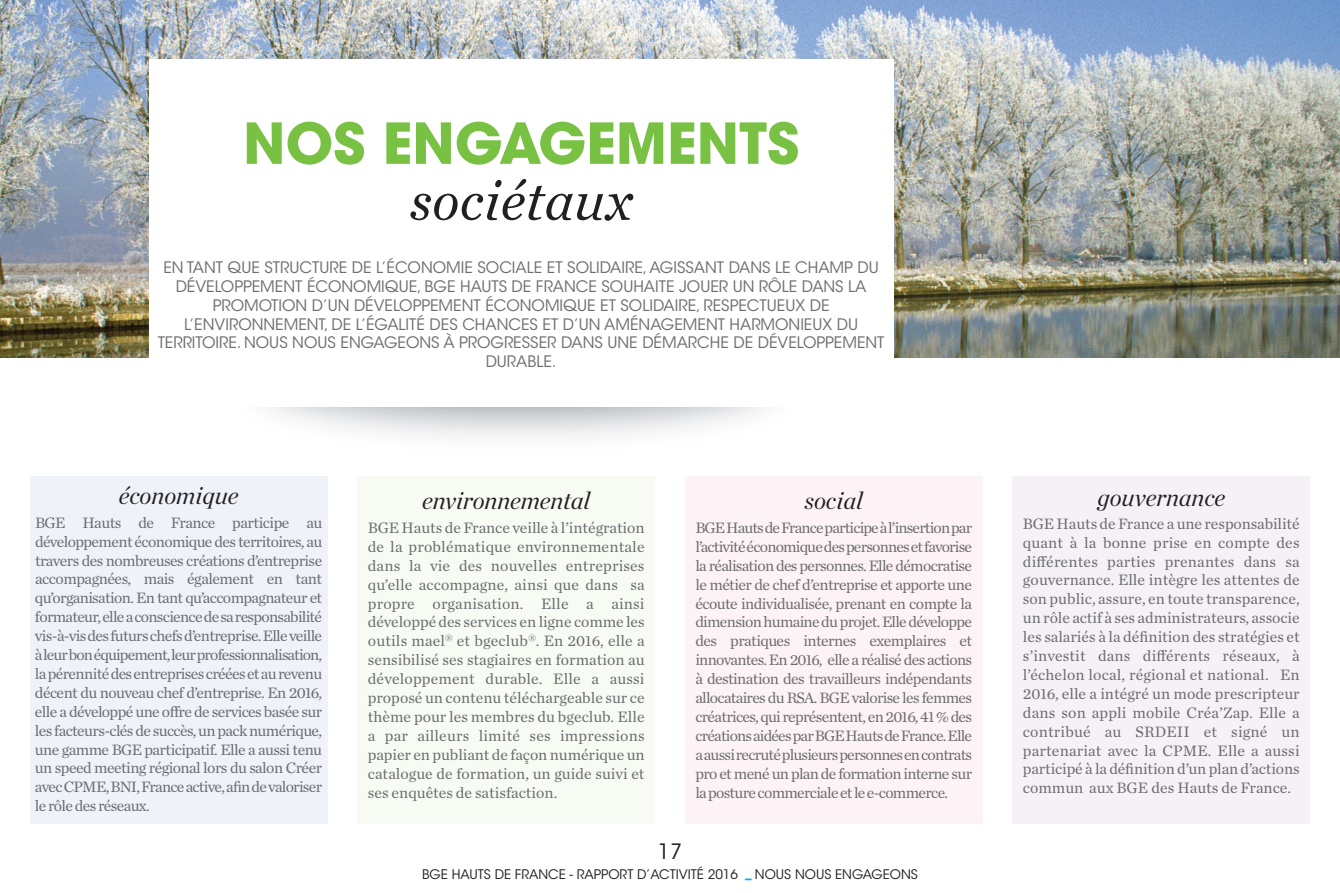
<style>
.page{position:relative;width:1340px;height:893px;background:#fff}
.page>*{position:absolute;margin:0;border:0;box-sizing:border-box;transform-origin:0 0}
.t1{font:700 56px "ITC Avant Garde Std";color:#79c142}
.t2{font:italic 56px "Chronicle Text G1";color:#231f20}
.t3{font:italic 24.5px "Chronicle Display";color:#231f20}
.t4{font:21px "ITC Avant Garde Std";color:#231f20}
.t5{font:15.75px/18.9px "Chronicle Text G1";letter-spacing:-.01em;color:#6c6d70;text-align:justify}
.t6{font:15.75px/18.9px "ITC Avant Garde Std";color:#6c6d70;text-align:center}
.t7{font:13.12px "ITC Avant Garde Std";color:#231f20}
</style>
<div class="page">
<div style="left:1012px;top:476px;width:298px;height:347px;background:#f5f1f7"></div>
<img style="left:0;top:0;width:1339px;height:357px">
<div style="left:30px;top:476px;width:297px;height:347px;background:#eff2f9"></div>
<div style="left:685px;top:476px;width:297px;height:347px;background:#fdf3f6"></div>
<div style="left:357px;top:476px;width:298px;height:347px;background:#f7fbf3"></div>
<div style="left:149px;top:60px;width:744px;height:347px;background:#fff"></div>
<h1 class="t1" style="left:243px;top:122px;width:557px">NOS ENgAgEmENTS</h1>
<h1 class="t2" style="left:409px;top:183px;width:225px">sociétaux</h1>
<p class="t6" style="left:158px;top:259px;width:728px">EN TANT QUE STRUCTURE DE L’ÉCONOMIE SOCIALE ET SOLIDAIRE,AGISSANT DANS LE CHAMP DU DÉVELOPPEMENT ÉCONOMIQUE, BGE HAUTS DE FRANCE SOUHAITE JOUER UN RÔLE DANS LA PROMOTION D’UN DÉVELOPPEMENT ÉCONOMIQUE ET SOLIDAIRE, RESPECTUEUX DE L’ENVIRONNEMENT, DE L’ÉGALITÉ DES CHANCES ET D’UN AMÉNAGEMENT HARMONIEUX DU TERRITOIRE. NOUS NOUS ENGAGEONS À PROGRESSER DANS UNE DÉMARCHE DE DÉVELOPPEMENT DURABLE.</p>
<h2 class="t3" style="left:119px;top:487px;width:121px">économique</h2>
<p class="t5" style="left:35px;top:515px;width:289px">BGE Hauts de France participe au développement économique des territoires, au travers des nombreuses créations d’entreprise accompagnées, mais également en tant qu’organisation. En tant qu’accompagnateur et formateur,elleaconsciencedesaresponsabilité vis-à-visdesfuturschefsd’entreprise.Elleveille àleurbonéquipement,leurprofessionnalisation, lapérennitédesentreprisescrééesetaurevenu décent du nouveau chef d’entreprise. En 2016, elle a développé une offre de services basée sur les facteurs-clés de succès, un pack numérique, une gamme BGE participatif. Elle a aussi tenu un speed meeting régional lors du salon Créer avecCPME,BNI,Franceactive,afindevaloriser lerôledesréseaux.</p>
<h2 class="t3" style="left:422px;top:492px;width:170px">environnemental</h2>
<p class="t5" style="left:368px;top:520px;width:278px">BGE Hauts de France veille à l’intégration de la problématique environnementale dans la vie des nouvelles entreprises qu’elle accompagne, ainsi que dans sa propre organisation. Elle a ainsi développé des services en ligne comme les outils mael<sup>®</sup> et bgeclub<sup>®</sup>. En 2016, elle a sensibilisé ses stagiaires en formation au développement durable. Elle a aussi proposé un contenu téléchargeable sur ce thème pour les membres du bgeclub. Elle a par ailleurs limité ses impressions papier en publiant de façon numérique un catalogue de formation, un guide suivi et ses enquêtes de satisfaction.</p>
<h2 class="t3" style="left:804px;top:492px;width:60px">social</h2>
<p class="t5" style="left:695px;top:520px;width:278px">BGEHautsdeFranceparticipeàl’insertionpar l’activitééconomiquedespersonnesetfavorise la réalisation des personnes. Elle démocratise le métier de chef d’entreprise et apporte une écoute individualisée, prenant en compte la dimensionhumaineduprojet.Elledéveloppe des pratiques internes exemplaires et innovantes. En 2016, elle a réalisé des actions à destination des travailleurs indépendants allocataires du RSA. BGE valorise les femmes créatrices,qui représentent,en2016,41%des créationsaidéesparBGEHautsdeFrance.Elle aaussirecrutéplusieurspersonnesencontrats pro et mené un plan de formation interne sur laposturecommercialeetlee-commerce.</p>
<h3 class="t4" style="left:658px;top:843px;width:26px">17</h3>
<p class="t7" style="left:422px;top:869px;width:317px">BGE HAUTS DE FRANCE - RAPPORT D’ACTIVITÉ 2016</p>
<p class="t7" style="left:755px;top:869px;width:164px">NOUS NOUS ENGAGEONS</p>
<h2 class="t3" style="left:1097px;top:489px;width:129px">gouvernance</h2>
<p class="t5" style="left:1022px;top:516px;width:278px">BGE Hauts de France a une responsabilité quant à la bonne prise en compte des différentes parties prenantes dans sa gouvernance. Elle intègre les attentes de son public, assure, en toute transparence, un rôle actif à ses administrateurs, associe les salariés à la définition des stratégies et s’investit dans différents réseaux, à l’échelon local, régional et national. En 2016, elle a intégré un mode prescripteur dans son appli mobile Créa’Zap. Elle a contribué au SRDEII et signé un partenariat avec la CPME. Elle a aussi participé à la définition d’un plan d’actions commun aux BGE des Hauts de France.</p>
</div>
